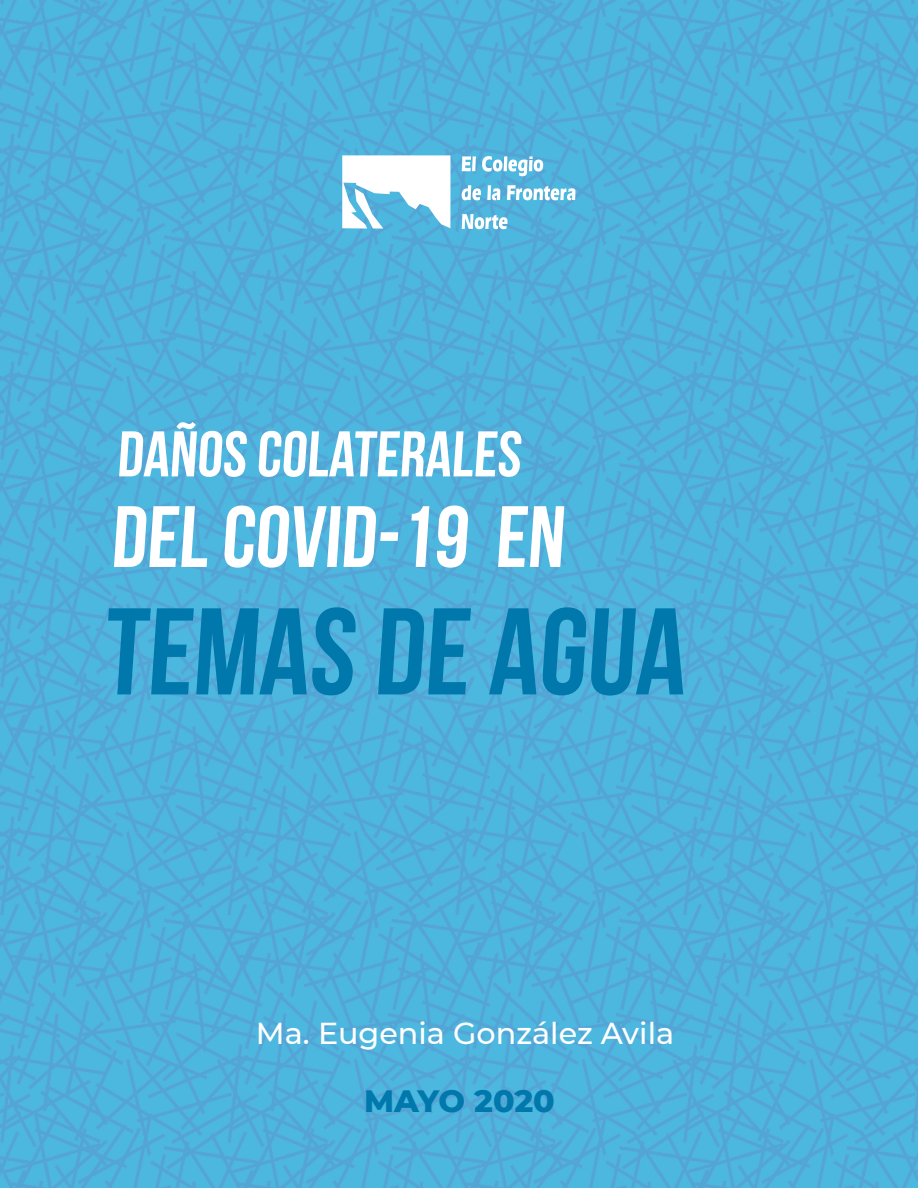
<style>
.page{position:relative;width:918px;height:1188px;background:#fff}
.page>*{position:absolute;margin:0;border:0;box-sizing:border-box;transform-origin:0 0}
.t1{font:123px "Bebas Neue";color:#0078ac}
.t2{font:86.85px "Bebas Neue";color:#fff}
.t3{font:64.35px "Bebas Neue";color:#fff}
.t4{font:800 31.5px "Montserrat";letter-spacing:-.005em;color:#0078ac}
.t5{font:500 30.3px "Montserrat";color:#fff}
</style>
<div class="page">
<img style="left:0;top:0;width:918px;height:1188px">
<svg style="left:342px;top:155px;width:233px;height:74px"></svg>
<h3 class="t3" style="left:117px;top:431px;width:409px">DAÑOS COLATERALES</h3>
<h2 class="t2" style="left:110px;top:506px;width:460px">DEL COVID-19 EN</h2>
<h1 class="t1" style="left:102px;top:608px;width:592px">TEMAS DE AGUA</h1>
<p class="t5" style="left:256px;top:1012px;width:420px">Ma. Eugenia González Avila</p>
<p class="t4" style="left:364px;top:1078px;width:192px">MAYO 2020</p>
</div>
